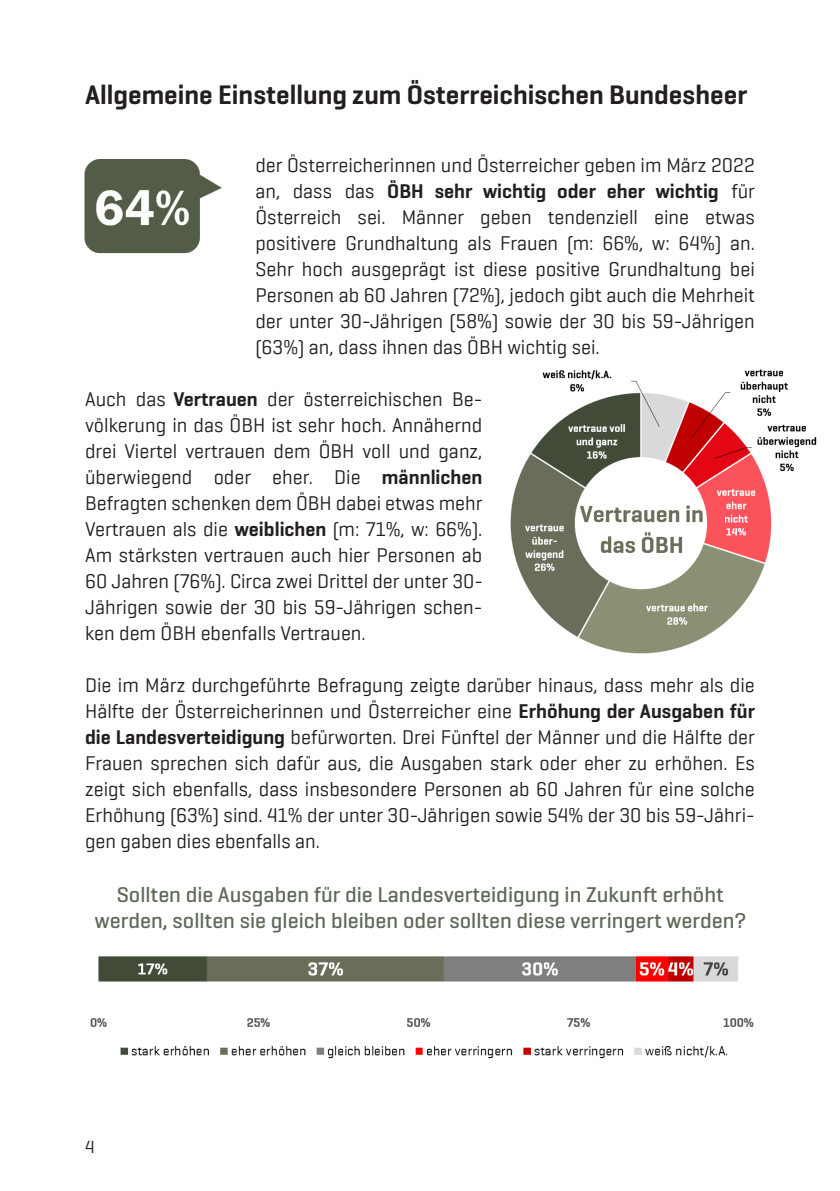
<style>
.page{position:relative;width:840px;height:1191px;background:#fff}
.page>*{position:absolute;margin:0;border:0;box-sizing:border-box;transform-origin:0 0}
.t1{font:600 27px "Geogrotesque W01";color:#231f20}
.t2{font:500 22px/26.4px "Geogrotesque W01";color:#5f6958;text-align:center}
.t3{font:20px/26px "Geogrotesque W01";color:#231f20;text-align:justify}
.t4{font:18px "Geogrotesque";color:#231f20}
.s1{font-weight:600}
</style>
<div class="page">
<img style="left:84px;top:159px;width:137px;height:95px">
<img style="left:510px;top:369px;width:307px;height:285px">
<img style="left:90px;top:956px;width:664px;height:103px">
<h1 class="t1" style="left:85px;top:78px;width:663px">Allgemeine Einstellung zum Österreichischen Bundesheer</h1>
<p class="t3" style="left:255px;top:151px;width:501px">der Österreicherinnen und Österreicher geben im März 2022 an, dass das <span class="s1">ÖBH sehr wichtig oder eher wichtig</span> für Österreich sei. Männer geben tendenziell eine etwas positivere Grundhaltung als Frauen (m: 66%, w: 64%) an.<br>Sehr hoch ausgeprägt ist diese positive Grundhaltung bei Personen ab 60 Jahren (72%), jedoch gibt auch die Mehrheit der unter 30-Jährigen (58%) sowie der 30 bis 59-Jährigen (63%) an, dass ihnen das ÖBH wichtig sei.</p>
<p class="t3" style="left:85px;top:385px;width:399px">Auch das <span class="s1">Vertrauen</span> der österreichischen Be&shy;völkerung in das ÖBH ist sehr hoch. Annähernd drei Viertel vertrauen dem ÖBH voll und ganz, überwiegend oder eher. Die <span class="s1">männlichen </span>Befragten schenken dem ÖBH dabei etwas mehr Vertrauen als die <span class="s1">weiblichen</span> (m: 71%, w: 66%).<br>Am stärksten vertrauen auch hier Personen ab 60 Jahren (76%). Circa zwei Drittel der unter 30- Jährigen sowie der 30 bis 59-Jährigen schen&shy;ken dem ÖBH ebenfalls Vertrauen.</p>
<p class="t3" style="left:85px;top:671px;width:671px">Die im März durchgeführte Befragung zeigte darüber hinaus, dass mehr als die Hälfte der Österreicherinnen und Österreicher eine <span class="s1">Erhöhung der Ausgaben für die Landesverteidigung</span> befürworten. Drei Fünftel der Männer und die Hälfte der Frauen sprechen sich dafür aus, die Ausgaben stark oder eher zu erhöhen. Es zeigt sich ebenfalls, dass insbesondere Personen ab 60 Jahren für eine solche Erhöhung (63%) sind. 41% der unter 30-Jährigen sowie 54% der 30 bis 59-Jähri&shy;gen gaben dies ebenfalls an.</p>
<p class="t2" style="left:94px;top:880px;width:652px">Sollten die Ausgaben für die Landesverteidigung in Zukunft erhöht werden, sollten sie gleich bleiben oder sollten diese verringert werden?</p>
<p class="t4" style="left:85px;top:1139px;width:11px">4</p>
</div>
